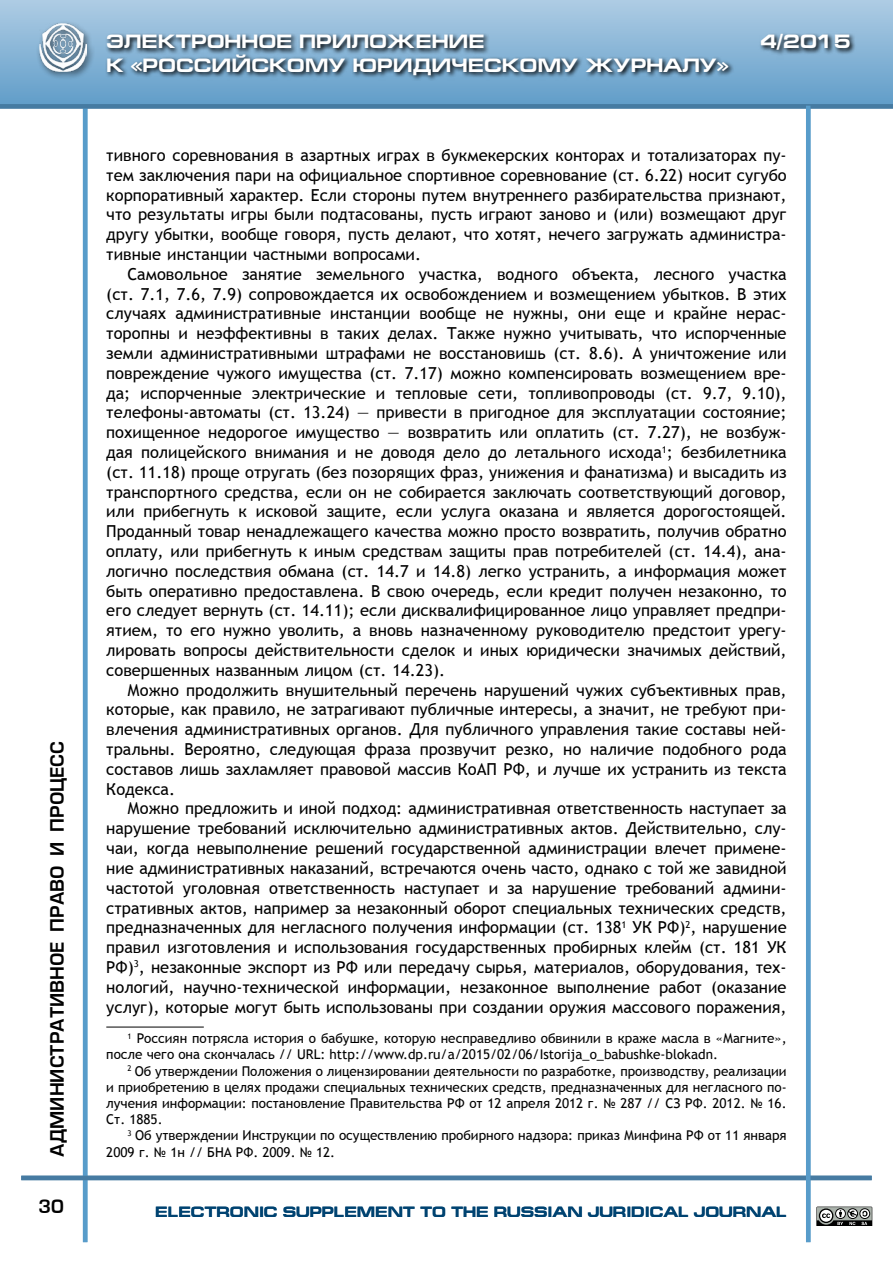
<style>
.page{position:relative;width:893px;height:1263px;background:#fff}
.page>*{position:absolute;margin:0;border:0;box-sizing:border-box;transform-origin:0 0}
.t1{font:700 19.5px "Europe Ext";color:#fff}
.t2{font:18px "Europe Demi Normal";color:#000}
.t3{font:16.5px/19.8px "Trebuchet MS";color:#000;text-align:justify}
.t4{font:700 15px "Europe Ext";color:#004371}
.t5{font:13.5px/16.2px "Trebuchet MS";color:#000}
</style>
<div class="page">
<svg style="left:816px;top:1206px;width:57px;height:20px"></svg>
<div style="left:0;top:0;width:893px;height:106px;background:linear-gradient(to bottom,#aecce4,#619dc9)"></div>
<hr style="left:83px;top:106px;width:4px;height:1136px;background:#589cca">
<hr style="left:21px;top:1176px;width:851px;height:4px;background:#467ba2">
<div style="left:0;top:104px;width:893px;height:5px;background:#467ba2"></div>
<div style="left:35px;top:20px;width:60px;height:60px;background:#000;opacity:.63"></div>
<svg style="left:105px;top:31px;width:751px;height:50px;background:#6b90ac"></svg>
<hr style="left:806px;top:106px;width:4px;height:1136px;background:#589cca">
<hr style="left:106px;top:1027px;width:98px;height:1px;background:#000">
<p class="t2" style="left:47px;top:1157px;width:416px;rotate:-90deg">АДМИНИСТРАТИВНОЕ ПРАВО И ПРОЦЕСС</p>
<p class="t1" style="left:106px;top:31px;width:380px">ЭЛЕКТРОННОЕ ПРИЛОЖЕНИЕ</p>
<p class="t1" style="left:760px;top:31px;width:92px">4/2015</p>
<p class="t1" style="left:106px;top:54px;width:624px">К «РОССИЙСКОМУ ЮРИДИЧЕСКОМУ ЖУРНАЛУ»</p>
<p class="t3" style="left:106px;top:145px;width:682px">тивного соревнования в азартных играх в букмекерских конторах и тотализаторах пу&shy;тем заключения пари на официальное спортивное соревнование (ст. 6.22) носит сугубо корпоративный характер. Если стороны путем внутреннего разбирательства признают, что результаты игры были подтасованы, пусть играют заново и (или) возмещают друг другу убытки, вообще говоря, пусть делают, что хотят, нечего загружать администра&shy;тивные инстанции частными вопросами.</p>
<p class="t3" style="left:106px;top:264px;width:682px;text-indent:21px">Самовольное занятие земельного участка, водного объекта, лесного участка (ст. 7.1, 7.6, 7.9) сопровождается их освобождением и возмещением убытков. В этих случаях административные инстанции вообще не нужны, они еще и крайне нерас&shy;торопны и неэффективны в таких делах. Также нужно учитывать, что испорченные земли административными штрафами не восстановишь (ст. 8.6). А уничтожение или повреждение чужого имущества (ст. 7.17) можно компенсировать возмещением вре&shy;да; испорченные электрические и тепловые сети, топливопроводы (ст. 9.7, 9.10), телефоны-автоматы (ст. 13.24) ― привести в пригодное для эксплуатации состояние; похищенное недорогое имущество ― возвратить или оплатить (ст. 7.27), не возбуж&shy;дая полицейского внимания и не доводя дело до летального исхода<sup>1</sup>; безбилетника (ст. 11.18) проще отругать (без позорящих фраз, унижения и фанатизма) и высадить из транспортного средства, если он не собирается заключать соответствующий договор, или прибегнуть к исковой защите, если услуга оказана и является дорогостоящей.<br>Проданный товар ненадлежащего качества можно просто возвратить, получив обратно оплату, или прибегнуть к иным средствам защиты прав потребителей (ст. 14.4), ана&shy;логично последствия обмана (ст. 14.7 и 14.8) легко устранить, а информация может быть оперативно предоставлена. В свою очередь, если кредит получен незаконно, то его следует вернуть (ст. 14.11); если дисквалифицированное лицо управляет предпри&shy;ятием, то его нужно уволить, а вновь назначенному руководителю предстоит урегу&shy;лировать вопросы действительности сделок и иных юридически значимых действий, совершенных названным лицом (ст. 14.23).</p>
<p class="t3" style="left:106px;top:680px;width:682px;text-indent:21px">Можно продолжить внушительный перечень нарушений чужих субъективных прав, которые, как правило, не затрагивают публичные интересы, а значит, не требуют при&shy;влечения административных органов. Для публичного управления такие составы ней&shy;тральны. Вероятно, следующая фраза прозвучит резко, но наличие подобного рода составов лишь захламляет правовой массив КоАП РФ, и лучше их устранить из текста Кодекса.</p>
<p class="t3" style="left:106px;top:799px;width:682px;text-indent:21px">Можно предложить и иной подход: административная ответственность наступает за нарушение требований исключительно административных актов. Действительно, слу&shy;чаи, когда невыполнение решений государственной администрации влечет примене&shy;ние административных наказаний, встречаются очень часто, однако с той же завидной частотой уголовная ответственность наступает и за нарушение требований админи&shy;стративных актов, например за незаконный оборот специальных технических средств, предназначенных для негласного получения информации (ст. 138<sup>1</sup> УК РФ)<sup>2</sup>, нарушение правил изготовления и использования государственных пробирных клейм (ст. 181 УК РФ)<sup>3</sup>, незаконные экспорт из РФ или передачу сырья, материалов, оборудования, тех&shy;нологий, научно-технической информации, незаконное выполнение работ (оказание услуг), которые могут быть использованы при создании оружия массового поражения,</p>
<p class="t5" style="left:106px;top:1030px;width:682px;text-indent:21px"><sup>1</sup> Россиян потрясла история о бабушке, которую несправедливо обвинили в краже масла в «Магните», после чего она скончалась // URL: http://www.dp.ru/a/2015/02/06/Istorija_o_babushke-blokadn.</p>
<p class="t5" style="left:106px;top:1063px;width:682px;text-align:justify;text-indent:21px"><sup>2</sup> Об утверждении Положения о лицензировании деятельности по разработке, производству, реализации и приобретению в целях продажи специальных технических средств, предназначенных для негласного по&shy;лучения информации: постановление Правительства РФ от 12 апреля 2012 г. № 287 // СЗ РФ. 2012. № 16.<br>Ст. 1885.</p>
<p class="t5" style="left:106px;top:1128px;width:682px;text-indent:21px"><sup>3</sup> Об утверждении Инструкции по осуществлению пробирного надзора: приказ Минфина РФ от 11 января<br>2009 г. № 1н // БНА РФ. 2009. № 12.</p>
<p class="t2" style="left:38px;top:1196px;width:27px">30</p>
<p class="t4" style="left:155px;top:1204px;width:633px">ELECTRONIC SUPPLEMENT TO THE RUSSIAN JURIDICAL JOURNAL</p>
</div>
